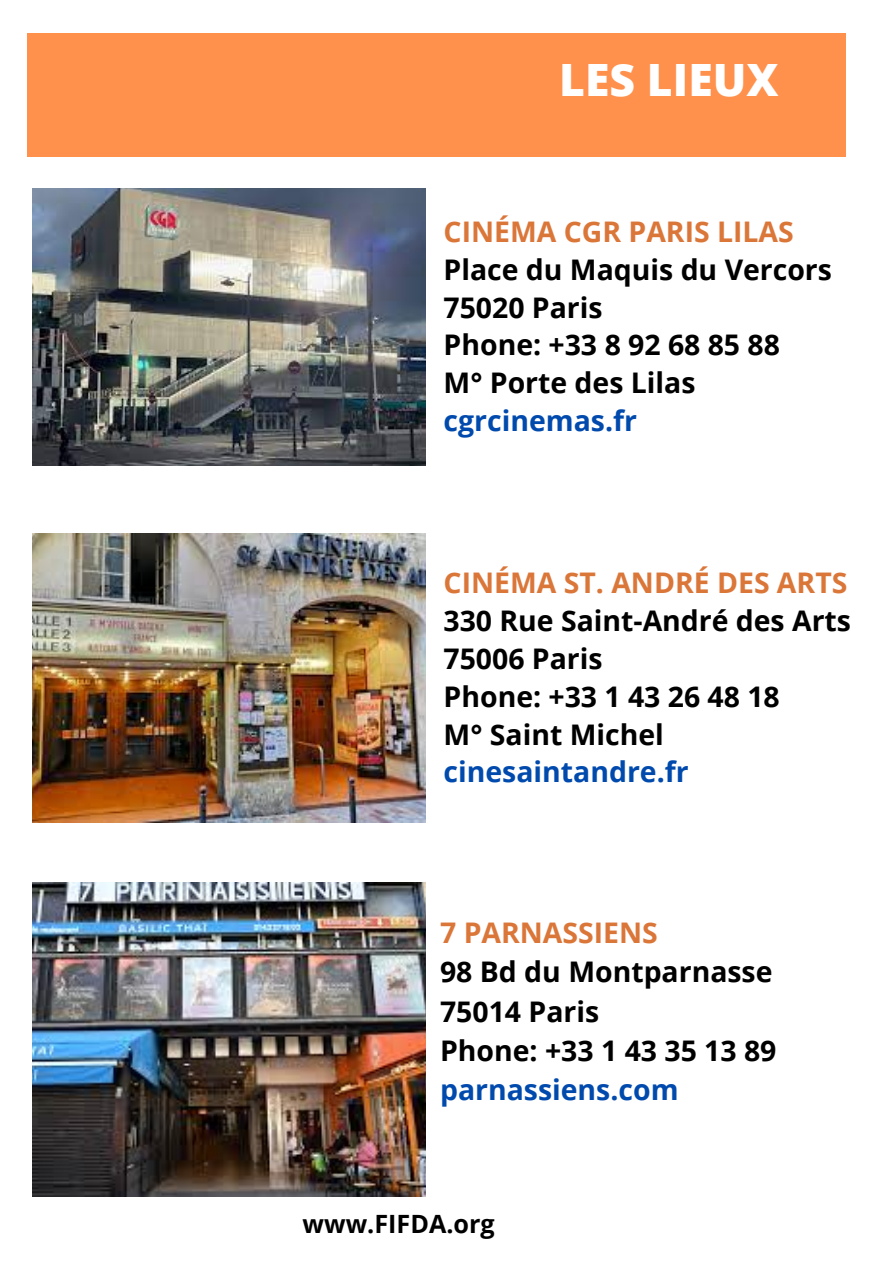
<style>
.page{position:relative;width:893px;height:1264px;background:#fff}
.page>*{position:absolute;margin:0;border:0;box-sizing:border-box;transform-origin:0 0}
.t1{font:800 44.55px "Open Sans";color:#fff}
.t2{font:700 28.35px "Open Sans";color:#000}
.t3{font:700 28.35px "Open Sans";color:#db7639}
.t4{font:700 28.35px "Open Sans";color:#004aad}
.t5{font:700 25.2px "Open Sans";color:#000}
</style>
<div class="page">
<div style="left:27px;top:34px;width:818px;height:123px;background:#ff914d"></div>
<img style="left:32px;top:533px;width:394px;height:289px">
<img style="left:32px;top:189px;width:394px;height:276px">
<img style="left:32px;top:882px;width:394px;height:314px">
<p class="t1" style="left:559px;top:48px;width:221px">LES LIEUX</p>
<p class="t3" style="left:443px;top:211px;width:352px">CINÉMA CGR PARIS LILAS</p>
<p class="t2" style="left:443px;top:249px;width:390px">Place du Maquis du Vercors</p>
<p class="t2" style="left:443px;top:287px;width:160px">75020 Paris</p>
<p class="t2" style="left:443px;top:325px;width:338px">Phone: +33 8 92 68 85 88</p>
<p class="t2" style="left:443px;top:363px;width:253px">M° Porte des Lilas</p>
<p class="t4" style="left:443px;top:401px;width:195px">cgrcinemas.fr</p>
<p class="t3" style="left:443px;top:562px;width:405px">CINÉMA ST. ANDRÉ DES ARTS</p>
<p class="t2" style="left:443px;top:600px;width:409px">330 Rue Saint-André des Arts</p>
<p class="t2" style="left:443px;top:638px;width:160px">75006 Paris</p>
<p class="t2" style="left:443px;top:676px;width:337px">Phone: +33 1 43 26 48 18</p>
<p class="t2" style="left:443px;top:714px;width:222px">M° Saint Michel</p>
<p class="t4" style="left:443px;top:752px;width:246px">cinesaintandre.fr</p>
<p class="t3" style="left:440px;top:912px;width:219px">7 PARNASSIENS</p>
<p class="t2" style="left:440px;top:951px;width:334px">98 Bd du Montparnasse</p>
<p class="t2" style="left:440px;top:991px;width:161px">75014 Paris</p>
<p class="t2" style="left:440px;top:1030px;width:338px">Phone: +33 1 43 35 13 89</p>
<p class="t4" style="left:440px;top:1069px;width:240px">parnassiens.com</p>
<p class="t5" style="left:302px;top:1206px;width:194px">www.FIFDA.org</p>
</div>
